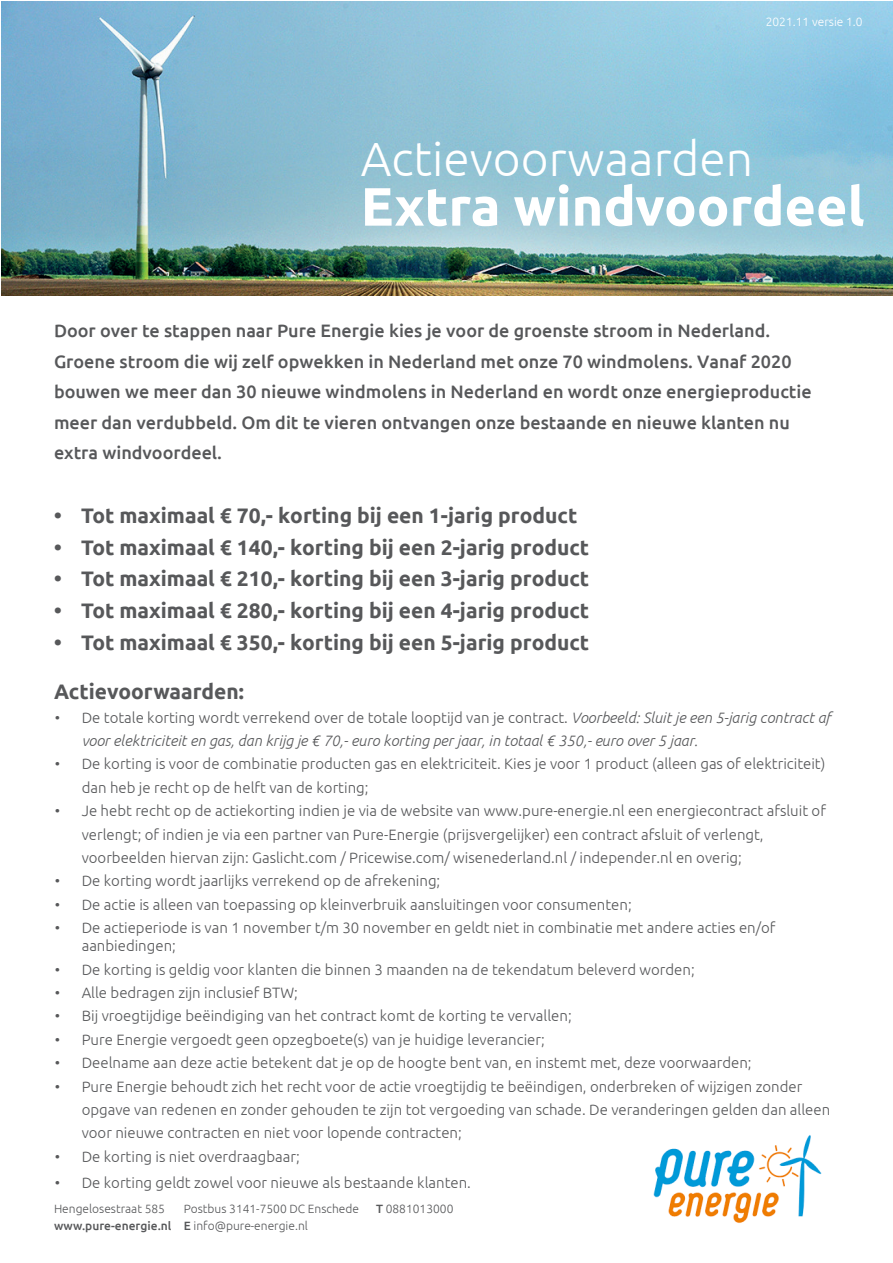
<style>
.page{position:relative;width:893px;height:1263px;background:#fff}
.page>*{position:absolute;margin:0;border:0;box-sizing:border-box;transform-origin:0 0}
.t1{font:700 54px "Ubuntu";color:#fff}
.t2{font:300 48px "Ubuntu";color:#fff}
.t3{font:700 21px "Ubuntu";color:#57585a}
.t4{font:500 18px/30.5px "Ubuntu";color:#57585a}
.t5{font:300 15px/23.4px "Ubuntu";color:#57585a}
.t6{font:italic 300 15px/23.4px "Ubuntu";color:#57585a}
.t7{font:300 12px "Ubuntu";color:#57585a}
.t8{font:500 12px "Ubuntu";color:#57585a}
.t9{font:300 12px "Ubuntu";color:#fff}
.s1{font-style:normal}
.s2{font-weight:500}
</style>
<div class="page">
<img style="left:1px;top:1px;width:892px;height:295px">
<img style="left:653px;top:1135px;width:169px;height:88px">
<p class="t9" style="left:766px;top:15px;width:98px">2021.11 versie 1.0</p>
<h2 class="t2" style="left:361px;top:130px;width:394px">Actievoorwaarden</h2>
<h1 class="t1" style="left:361px;top:174px;width:505px">Extra windvoordeel</h1>
<p class="t4" style="left:54px;top:315px;width:759px">Door over te stappen naar Pure Energie kies je voor de groenste stroom in Nederland.<br>Groene stroom die wij zelf opwekken in Nederland met onze 70 windmolens. Vanaf 2020 bouwen we meer dan 30 nieuwe windmolens in Nederland en wordt onze energieproductie meer dan verdubbeld. Om dit te vieren ontvangen onze bestaande en nieuwe klanten nu extra windvoordeel.</p>
<h3 class="t3" style="left:54px;top:503px;width:525px">• Tot maximaal € 70,- korting bij een 1-jarig product</h3>
<h3 class="t3" style="left:54px;top:534px;width:537px">• Tot maximaal € 140,- korting bij een 2-jarig product</h3>
<h3 class="t3" style="left:54px;top:566px;width:537px">• Tot maximaal € 210,- korting bij een 3-jarig product</h3>
<h3 class="t3" style="left:54px;top:598px;width:537px">• Tot maximaal € 280,- korting bij een 4-jarig product</h3>
<h3 class="t3" style="left:54px;top:630px;width:537px">• Tot maximaal € 350,- korting bij een 5-jarig product</h3>
<h3 class="t3" style="left:54px;top:679px;width:191px">Actievoorwaarden:</h3>
<p class="t6" style="left:82px;top:705px;width:751px;text-indent:-27px"><span class="s1">• De totale korting wordt verrekend over de totale looptijd van je contract.</span> Voorbeeld: Sluit je een 5-jarig contract af voor elektriciteit en gas, dan krijg je € 70,- euro korting per jaar, in totaal € 350,- euro over 5 jaar.</p>
<p class="t5" style="left:82px;top:752px;width:745px;text-indent:-27px">• De korting is voor de combinatie producten gas en elektriciteit. Kies je voor 1 product (alleen gas of elektriciteit) dan heb je recht op de helft van de korting;</p>
<p class="t5" style="left:82px;top:799px;width:746px;text-indent:-27px">• Je hebt recht op de actiekorting indien je via de website van www.pure-energie.nl een energiecontract afsluit of verlengt; of indien je via een partner van Pure-Energie (prijsvergelijker) een contract afsluit of verlengt, voorbeelden hiervan zijn: Gaslicht.com / Pricewise.com/ wisenederland.nl / independer.nl en overig;</p>
<p class="t5" style="left:55px;top:869px;width:387px">• De korting wordt jaarlijks verrekend op de afrekening;</p>
<p class="t5" style="left:55px;top:892px;width:578px">• De actie is alleen van toepassing op kleinverbruik aansluitingen voor consumenten;</p>
<p class="t5" style="left:82px;top:918px;width:695px;line-height:18px;text-indent:-27px">• De actieperiode is van 1 november t/m 30 november en geldt niet in combinatie met andere acties en/of aanbiedingen;</p>
<p class="t5" style="left:55px;top:957px;width:641px">• De korting is geldig voor klanten die binnen 3 maanden na de tekendatum beleverd worden;</p>
<p class="t5" style="left:55px;top:980px;width:245px">• Alle bedragen zijn inclusief BTW;</p>
<p class="t5" style="left:55px;top:1004px;width:518px">• Bij vroegtijdige beëindiging van het contract komt de korting te vervallen;</p>
<p class="t5" style="left:55px;top:1027px;width:492px">• Pure Energie vergoedt geen opzegboete(s) van je huidige leverancier;</p>
<p class="t5" style="left:55px;top:1051px;width:698px">• Deelname aan deze actie betekent dat je op de hoogte bent van, en instemt met, deze voorwaarden;</p>
<p class="t5" style="left:82px;top:1074px;width:750px;text-indent:-27px">• Pure Energie behoudt zich het recht voor de actie vroegtijdig te beëindigen, onderbreken of wijzigen zonder opgave van redenen en zonder gehouden te zijn tot vergoeding van schade. De veranderingen gelden dan alleen voor nieuwe contracten en niet voor lopende contracten;</p>
<p class="t5" style="left:55px;top:1144px;width:247px">• De korting is niet overdraagbaar;</p>
<p class="t5" style="left:55px;top:1171px;width:418px">• De korting geldt zowel voor nieuwe als bestaande klanten.</p>
<p class="t7" style="left:54px;top:1202px;width:113px">Hengelosestraat 585</p>
<p class="t7" style="left:376px;top:1202px;width:79px"><span class="s2">T</span> 0881013000</p>
<p class="t7" style="left:184px;top:1218px;width:126px"><span class="s2">E</span> info@pure-energie.nl</p>
<p class="t7" style="left:184px;top:1202px;width:177px">Postbus 3141-7500 DC Enschede</p>
<p class="t8" style="left:54px;top:1218px;width:119px">www.pure-energie.nl</p>
</div>
